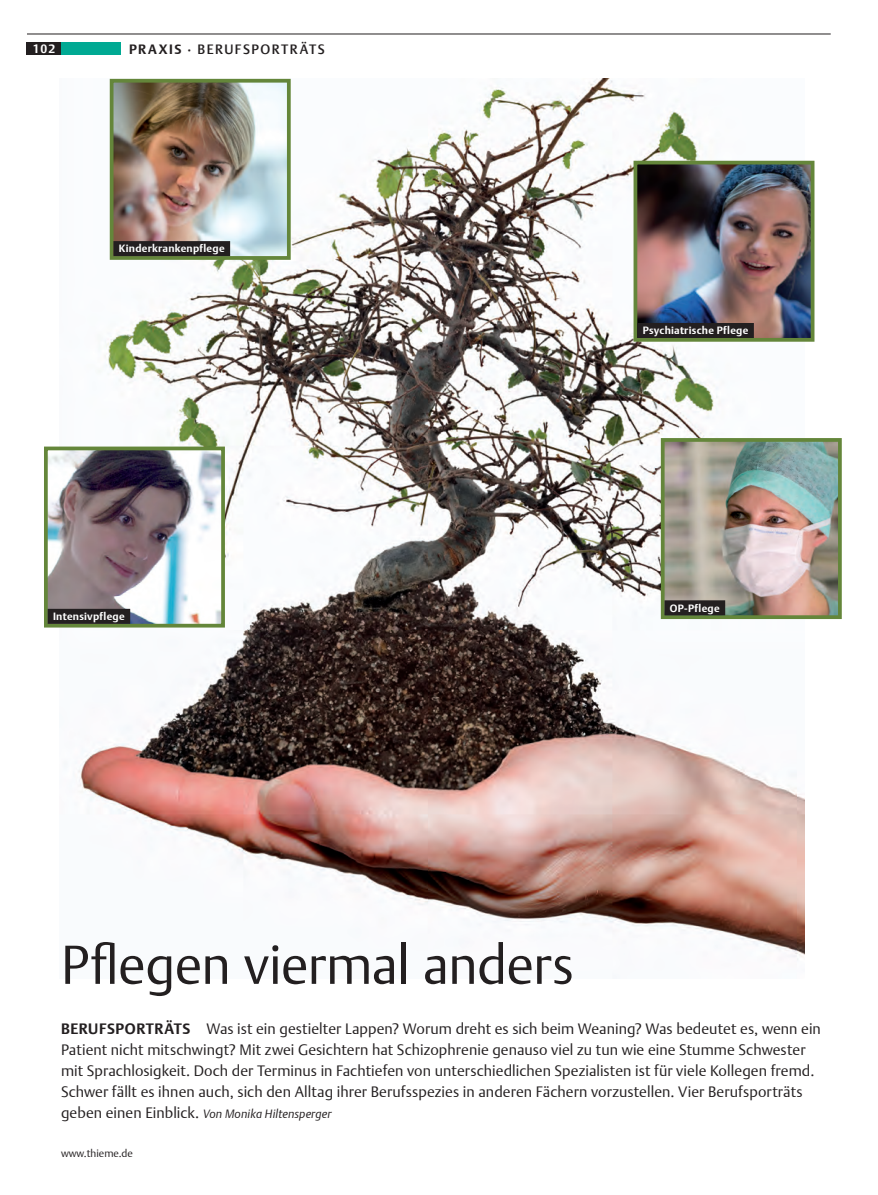
<style>
.page{position:relative;width:878px;height:1195px;background:#fff}
.page>*{position:absolute;margin:0;border:0;box-sizing:border-box;transform-origin:0 0}
.t1{font:300 54px "Thieme Argo 2011";letter-spacing:-.01em;color:#231f20}
.t2{font:300 15px/21px "Thieme Argo 2011";letter-spacing:.005em;color:#231f20}
.t3{font:500 13.5px "Thieme Argo 2011";letter-spacing:.11em;color:#231f20}
.t4{font:italic 300 12px "Thieme Argo 2011";letter-spacing:.01em;color:#231f20}
.t5{font:700 12px "Thieme Argo 2011";color:#fff}
.t6{font:700 10.5px "Thieme Argo 2011";letter-spacing:.025em;color:#fff}
.t7{font:300 10.5px "Thieme Argo 2011";color:#231f20}
.s1{font-weight:700}
.s2{font-style:normal;font-size:15px}
</style>
<div class="page">
<div style="left:61px;top:42px;width:60px;height:12px;background:#00a993"></div>
<div style="left:27px;top:42px;width:34px;height:12px;background:#231f20"></div>
<hr style="left:27px;top:34px;width:804px;height:1px;background:#231f20">
<img style="left:59px;top:79px;width:746px;height:881px">
<img style="left:115px;top:84px;width:171px;height:171px">
<div style="left:110px;top:79px;width:181px;height:181px;border:4px solid #64863a"></div>
<div style="left:113px;top:241px;width:117px;height:15px;background:#231f20"></div>
<img style="left:638px;top:166px;width:171px;height:171px">
<div style="left:633px;top:161px;width:181px;height:181px;border:4px solid #64863a"></div>
<div style="left:637px;top:323px;width:117px;height:15px;background:#231f20"></div>
<img style="left:666px;top:443px;width:171px;height:171px">
<div style="left:661px;top:438px;width:181px;height:181px;border:4px solid #64863a"></div>
<div style="left:664px;top:600px;width:61px;height:15px;background:#231f20"></div>
<img style="left:49px;top:451px;width:171px;height:171px">
<div style="left:44px;top:446px;width:181px;height:181px;border:4px solid #64863a"></div>
<div style="left:48px;top:609px;width:82px;height:15px;background:#231f20"></div>
<p class="t5" style="left:33px;top:40px;width:24px">102</p>
<p class="t3" style="left:129px;top:41px;width:185px"><span class="s1">praxis</span> · BERUFSPORTRÄTS</p>
<p class="t6" style="left:119px;top:242px;width:107px">Kinderkrankenpflege</p>
<p class="t6" style="left:53px;top:609px;width:73px">Intensivpflege</p>
<p class="t6" style="left:643px;top:323px;width:107px">Psychiatrische Pflege</p>
<p class="t6" style="left:670px;top:601px;width:7px">OP-P</p>
<p class="t6" style="left:694px;top:601px;width:27px">flege</p>
<h1 class="t1" style="left:61px;top:929px;width:514px">Pflegen viermal anders</h1>
<p class="t2" style="left:61px;top:1018px;width:761px"><span class="s1">Berufsporträts</span> Was ist ein gestielter Lappen? Worum dreht es sich beim Weaning? Was bedeutet es, wenn ein Patient nicht mitschwingt? Mit zwei Gesichtern hat Schizophrenie genauso viel zu tun wie eine Stumme Schwester mit Sprachlosigkeit. Doch der Terminus in Fachtiefen von unterschiedlichen Spezialisten ist für viele Kollegen fremd.<br>Schwer fällt es ihnen auch, sich den Alltag ihrer Berufsspezies in anderen Fächern vorzustellen. Vier Berufsporträts</p>
<p class="t4" style="left:61px;top:1106px;width:272px"><span class="s2">geben einen Einblick.</span> Von Monika Hiltensperger</p>
<p class="t7" style="left:61px;top:1146px;width:73px">www.thieme.de</p>
</div>
